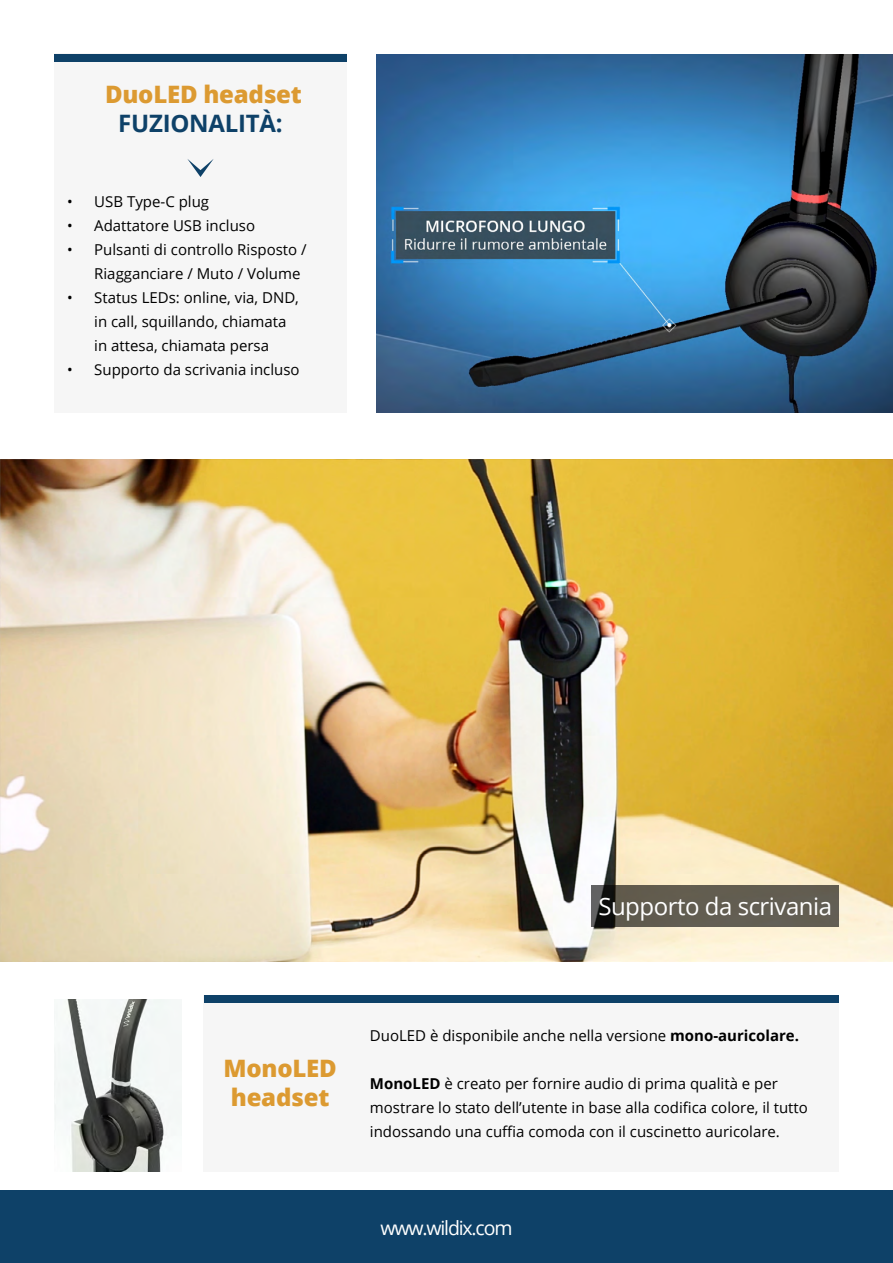
<style>
.page{position:relative;width:893px;height:1263px;background:#fff}
.page>*{position:absolute;margin:0;border:0;box-sizing:border-box;transform-origin:0 0}
.t1{font:800 24px/28.8px "Open Sans";letter-spacing:-.01em;color:#dc9a31;text-align:center}
.t2{font:24px "Open Sans";letter-spacing:-.02em;color:#fff}
.t3{font:700 24px "Open Sans";letter-spacing:-.01em;color:#0e4168}
.t4{font:19.5px "Open Sans";letter-spacing:-.06em;color:#fff}
.t5{font:15px/24px "Open Sans";color:#000}
.s1{font-weight:700}
</style>
<div class="page">
<img style="left:0;top:459px;width:893px;height:502px">
<div style="left:0;top:1191px;width:893px;height:72px;background:#0e4168"></div>
<div style="left:54px;top:53px;width:293px;height:359px;background:#f6f6f6"></div>
<div style="left:54px;top:54px;width:293px;height:7px;background:#0e4168"></div>
<img style="left:377px;top:54px;width:516px;height:358px">
<svg style="left:187px;top:159px;width:27px;height:18px"></svg>
<div style="left:203px;top:995px;width:636px;height:176px;background:#f6f6f6"></div>
<svg style="left:591px;top:886px;width:248px;height:41px;background:#5c574c"></svg>
<img style="left:54px;top:999px;width:128px;height:172px">
<div style="left:204px;top:995px;width:635px;height:7px;background:#0e4168"></div>
<h1 class="t1" style="left:105px;top:79px;width:198px">DuoLED headset</h1>
<h1 class="t3" style="left:118px;top:106px;width:166px">FUZIONALITÀ:</h1>
<p class="t5" style="left:67px;top:189px;width:143px">• USB Type-C plug</p>
<p class="t5" style="left:67px;top:213px;width:189px">• Adattatore USB incluso</p>
<p class="t5" style="left:94px;top:237px;width:214px;text-indent:-27px">• Pulsanti di controllo Risposto /<br>Riagganciare / Muto / Volume</p>
<p class="t5" style="left:94px;top:285px;width:206px;text-indent:-27px">• Status LEDs: online, via, DND, in call, squillando, chiamata in attesa, chiamata persa</p>
<p class="t5" style="left:67px;top:357px;width:234px">• Supporto da scrivania incluso</p>
<h1 class="t2" style="left:598px;top:890px;width:235px">Supporto da scrivania</h1>
<h1 class="t1" style="left:224px;top:1053px;width:115px">MonoLED headset</h1>
<p class="t5" style="left:370px;top:1023px;width:431px">DuoLED è disponibile anche nella versione <span class="s1">mono-auricolare.</span></p>
<p class="t5" style="left:370px;top:1071px;width:439px"><span class="s1">MonoLED</span> è creato per fornire audio di prima qualità e per mostrare lo stato dell’utente in base alla codifica colore, il tutto indossando una cuffia comoda con il cuscinetto auricolare.</p>
<h2 class="t4" style="left:380px;top:1215px;width:134px">www.wildix.com</h2>
</div>
